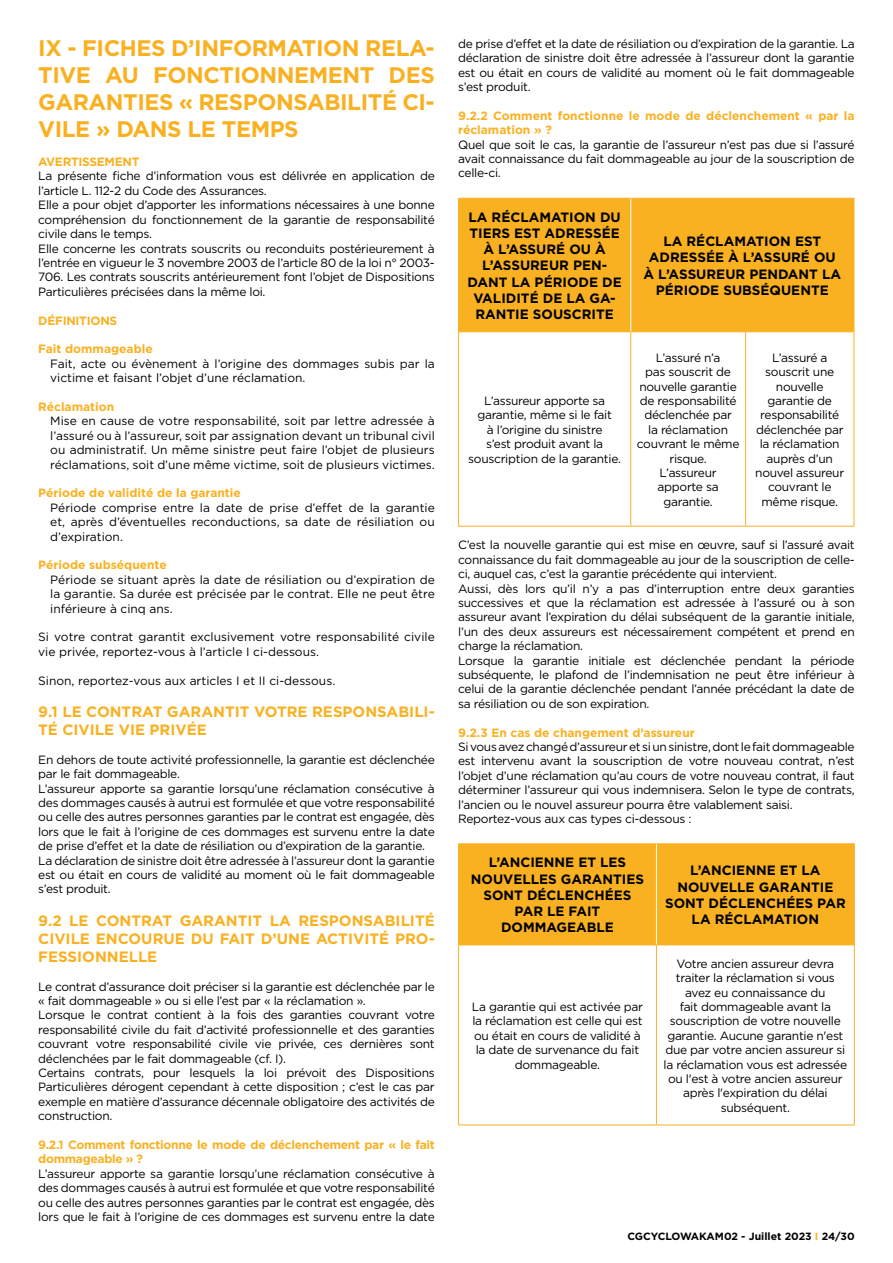
<style>
.page{position:relative;width:893px;height:1263px;background:#fff}
.page>*{position:absolute;margin:0;border:0;box-sizing:border-box;transform-origin:0 0}
.t1{font:700 22.5px/27px "Gotham";letter-spacing:-.02em;color:#f9b122;text-align:justify}
.t2{font:700 15px/18px "Gotham";color:#f9b122}
.t3{font:700 13.5px/16.2px "Gotham";color:#000;text-align:center}
.t4{font:12px/14.4px "Gotham";letter-spacing:-.025em;color:#000;text-align:justify}
.t5{font:12px/14.4px "Gotham";color:#000}
.t6{font:700 12px/14.4px "Gotham";color:#f9b122}
.t7{font:700 12px/14.4px "Gotham";letter-spacing:-.025em;color:#f9b122}
.t8{font:700 10.5px "Gotham";color:#000}
.s1{color:#f9b122}
</style>
<div class="page">
<div style="left:459px;top:199px;width:395px;height:132px;background:#f9b122"></div>
<hr style="left:458px;top:198px;width:173px;height:1px;background:#f9b122">
<hr style="left:458px;top:199px;width:1px;height:132px;background:#f9b122">
<hr style="left:631px;top:198px;width:115px;height:1px;background:#f9b122">
<hr style="left:746px;top:198px;width:108px;height:1px;background:#f9b122">
<hr style="left:854px;top:199px;width:1px;height:132px;background:#f9b122">
<hr style="left:458px;top:331px;width:173px;height:1px;background:#f9b122">
<hr style="left:458px;top:332px;width:1px;height:194px;background:#f9b122">
<hr style="left:631px;top:331px;width:115px;height:1px;background:#f9b122">
<hr style="left:630px;top:332px;width:1px;height:194px;background:#f9b122">
<hr style="left:746px;top:331px;width:108px;height:1px;background:#f9b122">
<hr style="left:745px;top:332px;width:1px;height:194px;background:#f9b122">
<hr style="left:854px;top:332px;width:1px;height:194px;background:#f9b122">
<hr style="left:458px;top:526px;width:173px;height:1px;background:#f9b122">
<hr style="left:631px;top:526px;width:115px;height:1px;background:#f9b122">
<hr style="left:746px;top:526px;width:108px;height:1px;background:#f9b122">
<hr style="left:630px;top:199px;width:1px;height:132px;background:#fff">
<div style="left:459px;top:844px;width:395px;height:100px;background:#f9b122"></div>
<hr style="left:458px;top:945px;width:1px;height:179px;background:#f9b122">
<hr style="left:656px;top:945px;width:1px;height:179px;background:#f9b122">
<hr style="left:854px;top:945px;width:1px;height:179px;background:#f9b122">
<hr style="left:458px;top:844px;width:1px;height:100px;background:#f9b122">
<hr style="left:458px;top:843px;width:198px;height:1px;background:#f9b122">
<hr style="left:458px;top:944px;width:198px;height:1px;background:#f9b122">
<hr style="left:458px;top:1124px;width:198px;height:1px;background:#f9b122">
<hr style="left:656px;top:844px;width:1px;height:100px;background:#fff">
<hr style="left:656px;top:843px;width:199px;height:1px;background:#f9b122">
<hr style="left:656px;top:944px;width:199px;height:1px;background:#f9b122">
<hr style="left:854px;top:844px;width:1px;height:100px;background:#f9b122">
<hr style="left:656px;top:1124px;width:199px;height:1px;background:#f9b122">
<h1 class="t1" style="left:38px;top:35px;width:398px">IX - FICHES D’INFORMATION RELA-TIVE AU FONCTIONNEMENT DES GARANTIES « RESPONSABILITÉ CI-VILE » DANS LE TEMPS</h1>
<p class="t7" style="left:38px;top:155px;width:103px">AVERTISSEMENT</p>
<p class="t4" style="left:38px;top:169px;width:398px;text-align:left">La présente fiche d’information vous est délivrée en application de l’article L. 112-2 du Code des Assurances.<br>Elle a pour objet d’apporter les informations nécessaires à une bonne compréhension du fonctionnement de la garantie de responsabilité civile dans le temps.<br>Elle concerne les contrats souscrits ou reconduits postérieurement à l’entrée en vigueur le 3 novembre 2003 de l’article 80 de la loi n° 2003- 706. Les contrats souscrits antérieurement font l’objet de Dispositions Particulières précisées dans la même loi.</p>
<p class="t7" style="left:38px;top:313px;width:81px">DÉFINITIONS</p>
<p class="t6" style="left:38px;top:342px;width:116px">Fait dommageable</p>
<p class="t5" style="left:50px;top:356px;width:386px">Fait, acte ou évènement à l’origine des dommages subis par la victime et faisant l’objet d’une réclamation.</p>
<p class="t6" style="left:38px;top:399px;width:77px">Réclamation</p>
<p class="t4" style="left:50px;top:414px;width:386px">Mise en cause de votre responsabilité, soit par lettre adressée à l’assuré ou à l’assureur, soit par assignation devant un tribunal civil ou administratif. Un même sinistre peut faire l’objet de plusieurs réclamations, soit d’une même victime, soit de plusieurs victimes.</p>
<p class="t6" style="left:38px;top:486px;width:204px">Période de validité de la garantie</p>
<p class="t4" style="left:50px;top:500px;width:386px">Période comprise entre la date de prise d’effet de la garantie et, après d’éventuelles reconductions, sa date de résiliation ou d’expiration.</p>
<p class="t6" style="left:38px;top:558px;width:130px">Période subséquente</p>
<p class="t4" style="left:50px;top:572px;width:386px">Période se situant après la date de résiliation ou d’expiration de la garantie. Sa durée est précisée par le contrat. Elle ne peut être inférieure à cinq ans.</p>
<p class="t5" style="left:38px;top:630px;width:398px">Si votre contrat garantit exclusivement votre responsabilité civile vie privée, reportez-vous à l’article I ci-dessous.</p>
<p class="t5" style="left:38px;top:673px;width:298px">Sinon, reportez-vous aux articles I et II ci-dessous.</p>
<p class="t2" style="left:38px;top:702px;width:398px">9.1 LE CONTRAT GARANTIT VOTRE RESPONSABILI-<br>TÉ CIVILE VIE PRIVÉE</p>
<p class="t4" style="left:38px;top:752px;width:398px;text-align:left">En dehors de toute activité professionnelle, la garantie est déclenchée par le fait dommageable.<br>L’assureur apporte sa garantie lorsqu’une réclamation consécutive à des dommages causés à autrui est formulée et que votre responsabilité ou celle des autres personnes garanties par le contrat est engagée, dès lors que le fait à l’origine de ces dommages est survenu entre la date de prise d’effet et la date de résiliation ou d’expiration de la garantie.<br>La déclaration de sinistre doit être adressée à l’assureur dont la garantie est ou était en cours de validité au moment où le fait dommageable s’est produit.</p>
<p class="t2" style="left:38px;top:911px;width:398px;text-align:justify">9.2 LE CONTRAT GARANTIT LA RESPONSABILITÉ CIVILE ENCOURUE DU FAIT D’UNE ACTIVITÉ PRO-FESSIONNELLE</p>
<p class="t4" style="left:38px;top:979px;width:398px;text-align:left">Le contrat d’assurance doit préciser si la garantie est déclenchée par le « fait dommageable » ou si elle l’est par « la réclamation ».<br>Lorsque le contrat contient à la fois des garanties couvrant votre responsabilité civile du fait d’activité professionnelle et des garanties couvrant votre responsabilité civile vie privée, ces dernières sont déclenchées par le fait dommageable (cf. I).<br>Certains contrats, pour lesquels la loi prévoit des Dispositions Particulières dérogent cependant à cette disposition ; c’est le cas par exemple en matière d’assurance décennale obligatoire des activités de construction.</p>
<p class="t7" style="left:38px;top:1137px;width:398px">9.2.1 Comment fonctionne le mode de déclenchement par « le fait dommageable » ?</p>
<p class="t4" style="left:38px;top:1166px;width:398px">L’assureur apporte sa garantie lorsqu’une réclamation consécutive à des dommages causés à autrui est formulée et que votre responsabilité ou celle des autres personnes garanties par le contrat est engagée, dès lors que le fait à l’origine de ces dommages est survenu entre la date</p>
<p class="t4" style="left:458px;top:36px;width:398px">de prise d’effet et la date de résiliation ou d’expiration de la garantie. La déclaration de sinistre doit être adressée à l’assureur dont la garantie est ou était en cours de validité au moment où le fait dommageable s’est produit.</p>
<p class="t6" style="left:458px;top:108px;width:398px">9.2.2 Comment fonctionne le mode de déclenchement « par la réclamation » ?</p>
<p class="t4" style="left:458px;top:137px;width:398px">Quel que soit le cas, la garantie de l’assureur n’est pas due si l’assuré avait connaissance du fait dommageable au jour de la souscription de celle-ci.</p>
<p class="t3" style="left:468px;top:209px;width:156px">LA RÉCLAMATION DU<br>TIERS EST ADRESSÉE<br>À L’ASSURÉ OU À<br>L’ASSUREUR PEN-<br>DANT LA PÉRIODE DE<br>VALIDITÉ DE LA GA-<br>RANTIE SOUSCRITE</p>
<p class="t3" style="left:644px;top:233px;width:199px">LA RÉCLAMATION EST<br>ADRESSÉE À L’ASSURÉ OU<br>À L’ASSUREUR PENDANT LA<br>PÉRIODE SUBSÉQUENTE</p>
<p class="t4" style="left:637px;top:350px;width:104px;text-align:center">L’assuré n’a<br>pas souscrit de nouvelle garantie de responsabilité déclenchée par<br>la réclamation couvrant le même risque.<br>L’assureur apporte sa garantie.</p>
<p class="t4" style="left:755px;top:350px;width:91px;text-align:center">L’assuré a souscrit une nouvelle garantie de responsabilité déclenchée par la réclamation auprès d’un nouvel assureur couvrant le même risque.</p>
<p class="t4" style="left:458px;top:538px;width:398px;text-align:left">C’est la nouvelle garantie qui est mise en œuvre, sauf si l’assuré avait connaissance du fait dommageable au jour de la souscription de celle&shy;ci, auquel cas, c’est la garantie précédente qui intervient.<br>Aussi, dès lors qu’il n’y a pas d’interruption entre deux garanties successives et que la réclamation est adressée à l’assuré ou à son assureur avant l’expiration du délai subséquent de la garantie initiale, l’un des deux assureurs est nécessairement compétent et prend en charge la réclamation.<br>Lorsque la garantie initiale est déclenchée pendant la période subséquente, le plafond de l’indemnisation ne peut être inférieur à celui de la garantie déclenchée pendant l’année précédant la date de sa résiliation ou de son expiration.</p>
<p class="t6" style="left:458px;top:725px;width:238px">9.2.3 En cas de changement d’assureur</p>
<p class="t4" style="left:458px;top:739px;width:398px;text-align:left">Si vous avez changé d’assureur et si un sinistre, dont le fait dommageable est intervenu avant la souscription de votre nouveau contrat, n’est l’objet d’une réclamation qu’au cours de votre nouveau contrat, il faut déterminer l’assureur qui vous indemnisera. Selon le type de contrats, l’ancien ou le nouvel assureur pourra être valablement saisi.<br>Reportez-vous aux cas types ci-dessous :</p>
<p class="t3" style="left:471px;top:854px;width:175px">L’ANCIENNE ET LES<br>NOUVELLES GARANTIES<br>SONT DÉCLENCHÉES<br>PAR LE FAIT<br>DOMMAGEABLE</p>
<p class="t3" style="left:665px;top:862px;width:182px">L’ANCIENNE ET LA<br>NOUVELLE GARANTIE<br>SONT DÉCLENCHÉES PAR<br>LA RÉCLAMATION</p>
<p class="t4" style="left:468px;top:393px;width:154px;text-align:center">L’assureur apporte sa garantie, même si le fait<br>à l’origine du sinistre<br>s’est produit avant la souscription de la garantie.</p>
<p class="t4" style="left:472px;top:999px;width:173px;text-align:center">La garantie qui est activée par la réclamation est celle qui est ou était en cours de validité à la date de survenance du fait dommageable.</p>
<p class="t4" style="left:664px;top:956px;width:185px;text-align:center">Votre ancien assureur devra traiter la réclamation si vous avez eu connaissance du<br>fait dommageable avant la souscription de votre nouvelle garantie. Aucune garantie n'est due par votre ancien assureur si la réclamation vous est adressée ou l'est à votre ancien assureur après l'expiration du délai subséquent.</p>
<p class="t8" style="left:627px;top:1229px;width:229px">CGCYCLOWAKAM02 - Juillet 2023 <span class="s1">I</span> 24/30</p>
</div>
